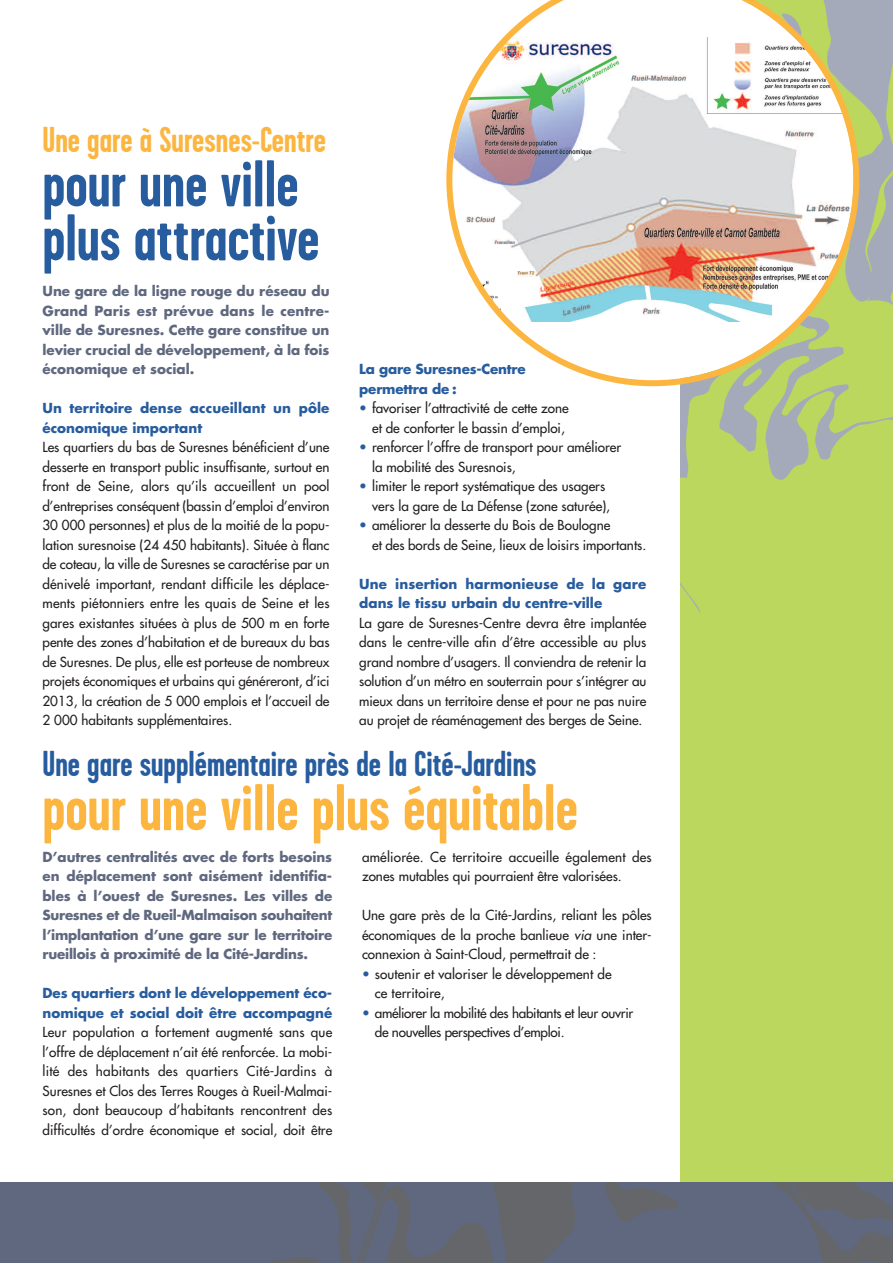
<style>
.page{position:relative;width:893px;height:1263px;background:#fff}
.page>*{position:absolute;margin:0;border:0;box-sizing:border-box;transform-origin:0 0}
.t1{font:700 66px/54px "Garage Gothic";color:#275c9e}
.t2{font:700 66px "Garage Gothic";color:#fcb53f}
.t3{font:700 36px "Garage Gothic";color:#275c9e}
.t4{font:700 36px "Garage Gothic";color:#fcb53f}
.t5{font:13.5px/19.5px "Futura";color:#231f20}
.t6{font:700 13.5px/19.5px "Futura";letter-spacing:-.01em;color:#5f687f;text-align:justify}
.t7{font:700 13.5px/19.5px "Futura";color:#275c9e}
.t8{font:13.5px/19.5px "Futura";letter-spacing:-.02em;color:#231f20}
.s1{color:#275c9e}
.s2{font-style:italic}
</style>
<div class="page">
<img style="left:680px;top:0;width:213px;height:661px">
<div style="left:680px;top:661px;width:213px;height:521px;background:#bbd75e"></div>
<div style="left:0;top:1182px;width:893px;height:81px;background:#5f687f"></div>
<img style="left:271px;top:1182px;width:622px;height:81px">
<svg style="left:446px;top:0;width:413px;height:386px"></svg>
<h2 class="t4" style="left:43px;top:119px;width:285px">Une gare à Suresnes-Centre</h2>
<h1 class="t1" style="left:43px;top:157px;width:278px">pour une ville plus attractive</h1>
<p class="t6" style="left:43px;top:282px;width:289px">Une gare de la ligne rouge du réseau du Grand Paris est prévue dans le centre&shy;ville de Suresnes. Cette gare constitue un levier crucial de développement, à la fois économique et social.</p>
<p class="t7" style="left:43px;top:399px;width:289px">Un territoire dense accueillant un pôle économique important</p>
<p class="t5" style="left:43px;top:438px;width:289px;text-align:justify">Les quartiers du bas de Suresnes bénéficient d’une desserte en transport public insuffisante, surtout en front de Seine, alors qu’ils accueillent un pool d’entreprises conséquent (bassin d’emploi d’environ 30 000 personnes) et plus de la moitié de la popu&shy;lation suresnoise (24 450 habitants). Située à flanc de coteau, la ville de Suresnes se caractérise par un dénivelé important, rendant difficile les déplace&shy;ments piétonniers entre les quais de Seine et les gares existantes situées à plus de 500 m en forte pente des zones d’habitation et de bureaux du bas de Suresnes. De plus, elle est porteuse de nombreux projets économiques et urbains qui généreront, d’ici 2013, la création de 5 000 emplois et l’accueil de 2 000 habitants supplémentaires.</p>
<p class="t7" style="left:359px;top:360px;width:168px">La gare Suresnes-Centre permettra de :</p>
<p class="t5" style="left:359px;top:399px;width:211px;text-align:right"><span class="s1">•</span> favoriser l’attractivité de cette zone et de conforter le bassin d’emploi,</p>
<p class="t5" style="left:372px;top:438px;width:251px;text-indent:-13px"><span class="s1">•</span> renforcer l’offre de transport pour améliorer la mobilité des Suresnois,</p>
<p class="t5" style="left:372px;top:477px;width:240px;text-indent:-13px"><span class="s1">•</span> limiter le report systématique des usagers vers la gare de La Défense (zone saturée),</p>
<p class="t5" style="left:372px;top:516px;width:276px;text-indent:-13px"><span class="s1">•</span> améliorer la desserte du Bois de Boulogne<br>et des bords de Seine, lieux de loisirs importants.</p>
<p class="t7" style="left:359px;top:575px;width:289px">Une insertion harmonieuse de la gare dans le tissu urbain du centre-ville</p>
<p class="t5" style="left:359px;top:614px;width:289px;text-align:justify">La gare de Suresnes-Centre devra être implantée dans le centre-ville afin d’être accessible au plus grand nombre d’usagers. Il conviendra de retenir la solution d’un métro en souterrain pour s’intégrer au mieux dans un territoire dense et pour ne pas nuire au projet de réaménagement des berges de Seine.</p>
<h2 class="t3" style="left:43px;top:743px;width:496px">Une gare supplémentaire près de la Cité-Jardins</h2>
<h1 class="t2" style="left:43px;top:769px;width:537px">pour une ville plus équitable</h1>
<p class="t6" style="left:43px;top:848px;width:291px">D’autres centralités avec de forts besoins en déplacement sont aisément identifia&shy;bles à l’ouest de Suresnes. Les villes de Suresnes et de Rueil-Malmaison souhaitent l’implantation d’une gare sur le territoire rueillois à proximité de la Cité-Jardins.</p>
<p class="t7" style="left:43px;top:984px;width:291px">Des quartiers dont le développement éco&shy;nomique et social doit être accompagné</p>
<p class="t5" style="left:43px;top:1023px;width:291px;text-align:justify">Leur population a fortement augmenté sans que l’offre de déplacement n’ait été renforcée. La mobi&shy;lité des habitants des quartiers Cité-Jardins à Suresnes et Clos des Terres Rouges à Rueil-Malmai&shy;son, dont beaucoup d’habitants rencontrent des difficultés d’ordre économique et social, doit être</p>
<p class="t5" style="left:362px;top:848px;width:291px">améliorée. Ce territoire accueille également des zones mutables qui pourraient être valorisées.</p>
<p class="t5" style="left:362px;top:906px;width:291px;text-align:justify">Une gare près de la Cité-Jardins, reliant les pôles économiques de la proche banlieue <span class="s2">via</span> une inter&shy;connexion à Saint-Cloud, permettrait de :</p>
<p class="t5" style="left:375px;top:965px;width:238px;text-indent:-13px"><span class="s1">•</span> soutenir et valoriser le développement de ce territoire,</p>
<p class="t8" style="left:375px;top:1004px;width:260px;text-indent:-13px"><span class="s1">•</span> améliorer la mobilité des habitants et leur ouvrir de nouvelles perspectives d’emploi.</p>
</div>
